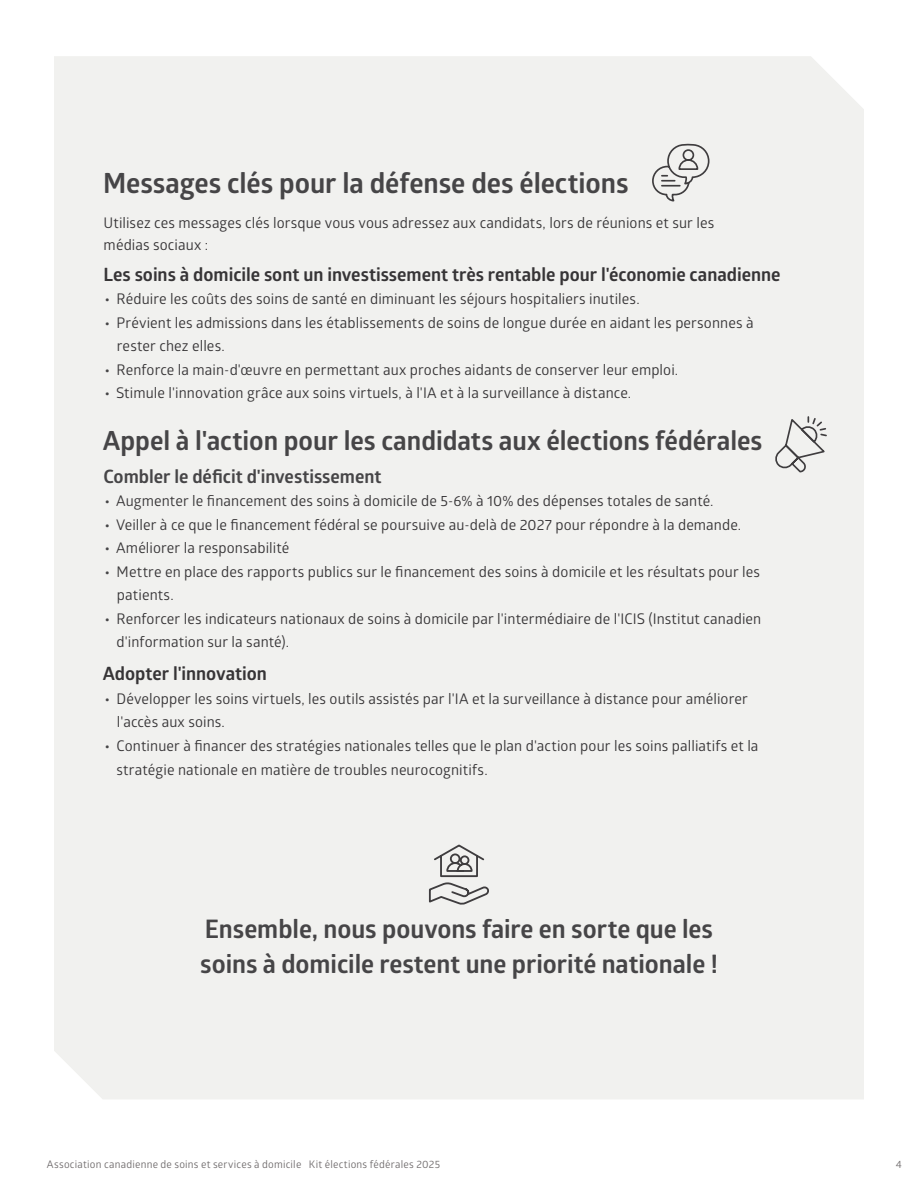
<style>
.page{position:relative;width:918px;height:1188px;background:#fff}
.page>*{position:absolute;margin:0;border:0;box-sizing:border-box;transform-origin:0 0}
.t1{font:700 27.9px "Glober";color:#464547}
.t2{font:700 26.4px "Glober";color:#464547}
.t3{font:700 25.5px/35px "Glober";color:#464547}
.t4{font:700 18.45px "Glober";color:#363436}
.t5{font:700 18.45px "Glober";color:#464547}
.t6{font:14.7px/23.5px "Glober";letter-spacing:.005em;color:#363436}
.t7{font:10.5px "Glober";letter-spacing:.02em;color:#6f6b6c}
.s1{font-weight:700;color:#464547}
</style>
<div class="page">
<div style="left:54px;top:56px;width:810px;height:1043px;background:#f1f1ef"></div>
<svg style="left:651px;top:143px;width:59px;height:59px"></svg>
<svg style="left:773px;top:415px;width:55px;height:58px"></svg>
<svg style="left:427px;top:843px;width:63px;height:63px"></svg>
<h1 class="t1" style="left:103px;top:163px;width:527px">Messages clés pour la défense des élections</h1>
<p class="t6" style="left:103px;top:211px;width:612px;line-height:22px">Utilisez ces messages clés lorsque vous vous adressez aux candidats, lors de réunions et sur les médias sociaux :</p>
<p class="t4" style="left:103px;top:261px;width:679px">Les soins à domicile sont un investissement très rentable pour l'économie canadienne</p>
<p class="t6" style="left:105px;top:286px;width:536px"><span class="s1">•</span> Réduire les coûts des soins de santé en diminuant les séjours hospitaliers inutiles.</p>
<p class="t6" style="left:117px;top:310px;width:638px;text-indent:-12px"><span class="s1">•</span> Prévient les admissions dans les établissements de soins de longue durée en aidant les personnes à rester chez elles.</p>
<p class="t6" style="left:105px;top:357px;width:575px"><span class="s1">•</span> Renforce la main-d'œuvre en permettant aux proches aidants de conserver leur emploi.</p>
<p class="t6" style="left:105px;top:380px;width:528px"><span class="s1">•</span> Stimule l'innovation grâce aux soins virtuels, à l'IA et à la surveillance à distance.</p>
<h2 class="t2" style="left:103px;top:421px;width:661px">Appel à l'action pour les candidats aux élections fédérales</h2>
<p class="t5" style="left:103px;top:463px;width:280px">Combler le déficit d'investissement</p>
<p class="t6" style="left:105px;top:489px;width:610px"><span class="s1">•</span> Augmenter le financement des soins à domicile de 5-6% à 10% des dépenses totales de santé.</p>
<p class="t6" style="left:105px;top:512px;width:638px"><span class="s1">•</span> Veiller à ce que le financement fédéral se poursuive au-delà de 2027 pour répondre à la demande.</p>
<p class="t6" style="left:105px;top:536px;width:186px"><span class="s1">•</span> Améliorer la responsabilité</p>
<p class="t6" style="left:117px;top:559px;width:645px;text-indent:-12px"><span class="s1">•</span> Mettre en place des rapports publics sur le financement des soins à domicile et les résultats pour les patients.</p>
<p class="t6" style="left:117px;top:606px;width:646px;text-indent:-12px"><span class="s1">•</span> Renforcer les indicateurs nationaux de soins à domicile par l'intermédiaire de l'ICIS (Institut canadien d'information sur la santé).</p>
<p class="t4" style="left:103px;top:661px;width:166px">Adopter l'innovation</p>
<p class="t6" style="left:117px;top:686px;width:632px;text-indent:-12px"><span class="s1">•</span> Développer les soins virtuels, les outils assistés par l'IA et la surveillance à distance pour améliorer l'accès aux soins.</p>
<p class="t6" style="left:116px;top:733px;width:644px;text-indent:-12px"><span class="s1">•</span> Continuer à financer des stratégies nationales telles que le plan d'action pour les soins palliatifs et la stratégie nationale en matière de troubles neurocognitifs.</p>
<h3 class="t3" style="left:200px;top:911px;width:519px">Ensemble, nous pouvons faire en sorte que les soins à domicile restent une priorité nationale !</h3>
<p class="t7" style="left:47px;top:1157px;width:395px">Association canadienne de soins et services à domicile Kit élections fédérales 2025</p>
<p class="t7" style="left:896px;top:1157px;width:8px">4</p>
</div>
